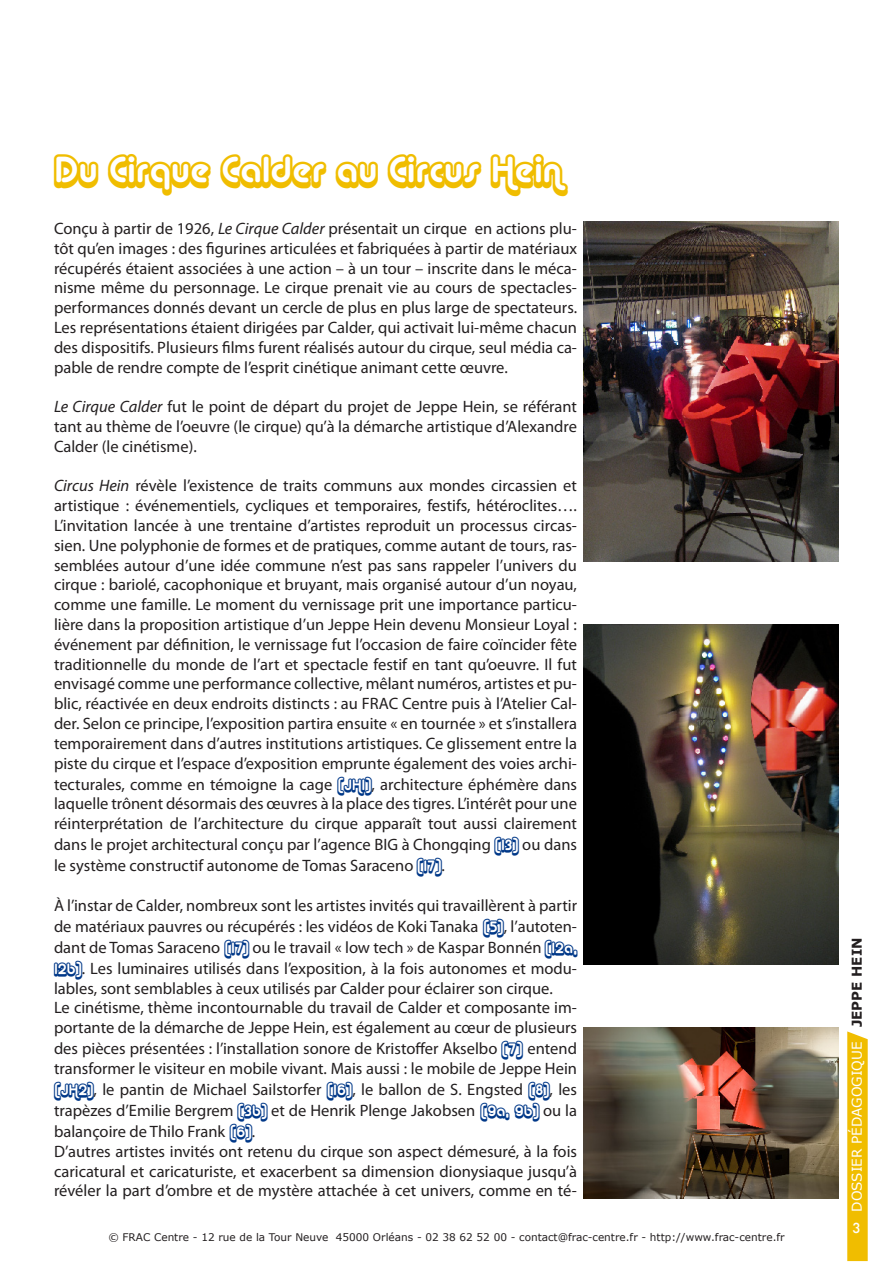
<style>
.page{position:relative;width:893px;height:1263px;background:#fff}
.page>*{position:absolute;margin:0;border:0;box-sizing:border-box;transform-origin:0 0}
.t1{font:36px "Alba Super";color:#f0bd00}
.t2{font:16.5px/20px "Myriad Pro";color:#231f20;text-align:justify}
.t3{font:13.5px "Verdana";color:#fff}
.t4{font:500 13.5px "Futura";color:#fff}
.t5{font:10.5px "Verdana";color:#231f20}
.s1{font-style:italic}
.s2{font-family:"Alba Super";font-size:15px;color:#003888}
.s3{font-weight:700;color:#231f20}
</style>
<div class="page">
<svg style="left:847px;top:1031px;width:21px;height:230px;background:#f0bf0b"></svg>
<img style="left:584px;top:1028px;width:255px;height:170px">
<img style="left:584px;top:222px;width:255px;height:339px">
<img style="left:584px;top:625px;width:255px;height:340px">
<p class="t1" style="left:54px;top:148px;width:509px">Du Cirque Calder au Circus Hein</p>
<p class="t2" style="left:54px;top:218px;width:525px">Conçu à partir de 1926, <span class="s1">Le Cirque Calder</span> présentait un cirque en actions plu&shy;tôt qu’en images : des figurines articulées et fabriquées à partir de matériaux récupérés étaient associées à une action – à un tour – inscrite dans le méca&shy;nisme même du personnage. Le cirque prenait vie au cours de spectacles&shy;performances donnés devant un cercle de plus en plus large de spectateurs.<br>Les représentations étaient dirigées par Calder, qui activait lui-même chacun des dispositifs. Plusieurs films furent réalisés autour du cirque, seul média ca&shy;pable de rendre compte de l’esprit cinétique animant cette œuvre.</p>
<p class="t2" style="left:54px;top:396px;width:525px"><span class="s1">Le Cirque Calder</span> fut le point de départ du projet de Jeppe Hein, se référant tant au thème de l’oeuvre (le cirque) qu’à la démarche artistique d’Alexandre Calder (le cinétisme).</p>
<p class="t2" style="left:54px;top:476px;width:525px"><span class="s1">Circus Hein</span> révèle l’existence de traits communs aux mondes circassien et artistique : événementiels, cycliques et temporaires, festifs, hétéroclites….<br>L’invitation lancée à une trentaine d’artistes reproduit un processus circas&shy;sien. Une polyphonie de formes et de pratiques, comme autant de tours, ras&shy;semblées autour d’une idée commune n’est pas sans rappeler l’univers du cirque : bariolé, cacophonique et bruyant, mais organisé autour d’un noyau, comme une famille. Le moment du vernissage prit une importance particu&shy;lière dans la proposition artistique d’un Jeppe Hein devenu Monsieur Loyal : événement par définition, le vernissage fut l’occasion de faire coïncider fête traditionnelle du monde de l’art et spectacle festif en tant qu’oeuvre. Il fut envisagé comme une performance collective, mêlant numéros, artistes et pu&shy;blic, réactivée en deux endroits distincts : au FRAC Centre puis à l’Atelier Cal&shy;der. Selon ce principe, l’exposition partira ensuite « en tournée » et s’installera temporairement dans d’autres institutions artistiques. Ce glissement entre la piste du cirque et l’espace d’exposition emprunte également des voies archi&shy;tecturales, comme en témoigne la cage <span class="s2">[JH1]</span>, architecture éphémère dans laquelle trônent désormais des œuvres à la place des tigres. L’intérêt pour une réinterprétation de l’architecture du cirque apparaît tout aussi clairement dans le projet architectural conçu par l’agence BIG à Chongqing <span class="s2">[13]</span> ou dans le système constructif autonome de Tomas Saraceno <span class="s2">[17]</span>.</p>
<p class="t2" style="left:54px;top:895px;width:525px;line-height:20.7px">À l’instar de Calder, nombreux sont les artistes invités qui travaillèrent à partir de matériaux pauvres ou récupérés : les vidéos de Koki Tanaka <span class="s2">[5]</span>, l’autoten&shy;dant de Tomas Saraceno <span class="s2">[17]</span> ou le travail « low tech » de Kaspar Bonnén <span class="s2">[12a, 12b]</span>. Les luminaires utilisés dans l’exposition, à la fois autonomes et modu&shy;lables, sont semblables à ceux utilisés par Calder pour éclairer son cirque.</p>
<p class="t2" style="left:54px;top:997px;width:524px;line-height:20.5px">Le cinétisme, thème incontournable du travail de Calder et composante im&shy;portante de la démarche de Jeppe Hein, est également au cœur de plusieurs des pièces présentées : l’installation sonore de Kristoffer Akselbo <span class="s2">[7]</span> entend transformer le visiteur en mobile vivant. Mais aussi : le mobile de Jeppe Hein <span class="s2">[JH2]</span>, le pantin de Michael Sailstorfer <span class="s2">[16]</span>, le ballon de S. Engsted <span class="s2">[8]</span>, les trapèzes d’Emilie Bergrem <span class="s2">[3b]</span> et de Henrik Plenge Jakobsen <span class="s2">[9a, 9b]</span> ou la balançoire de Thilo Frank <span class="s2">[6]</span>.</p>
<p class="t2" style="left:54px;top:1141px;width:525px">D’autres artistes invités ont retenu du cirque son aspect démesuré, à la fois caricatural et caricaturiste, et exacerbent sa dimension dionysiaque jusqu’à révéler la part d’ombre et de mystère attachée à cet univers, comme en té-</p>
<p class="t5" style="left:108px;top:1230px;width:678px">© FRAC Centre - 12 rue de la Tour Neuve 45000 Orléans - 02 38 62 52 00 - contact@frac-centre.fr - http://www.frac-centre.fr</p>
<p class="t3" style="left:848px;top:1212px;width:276px;rotate:-90deg">DOSSIER PÉDAGOGIQUE <span class="s3">JEPPE HEIN</span></p>
<p class="t4" style="left:852px;top:1219px;width:10px">3</p>
</div>
